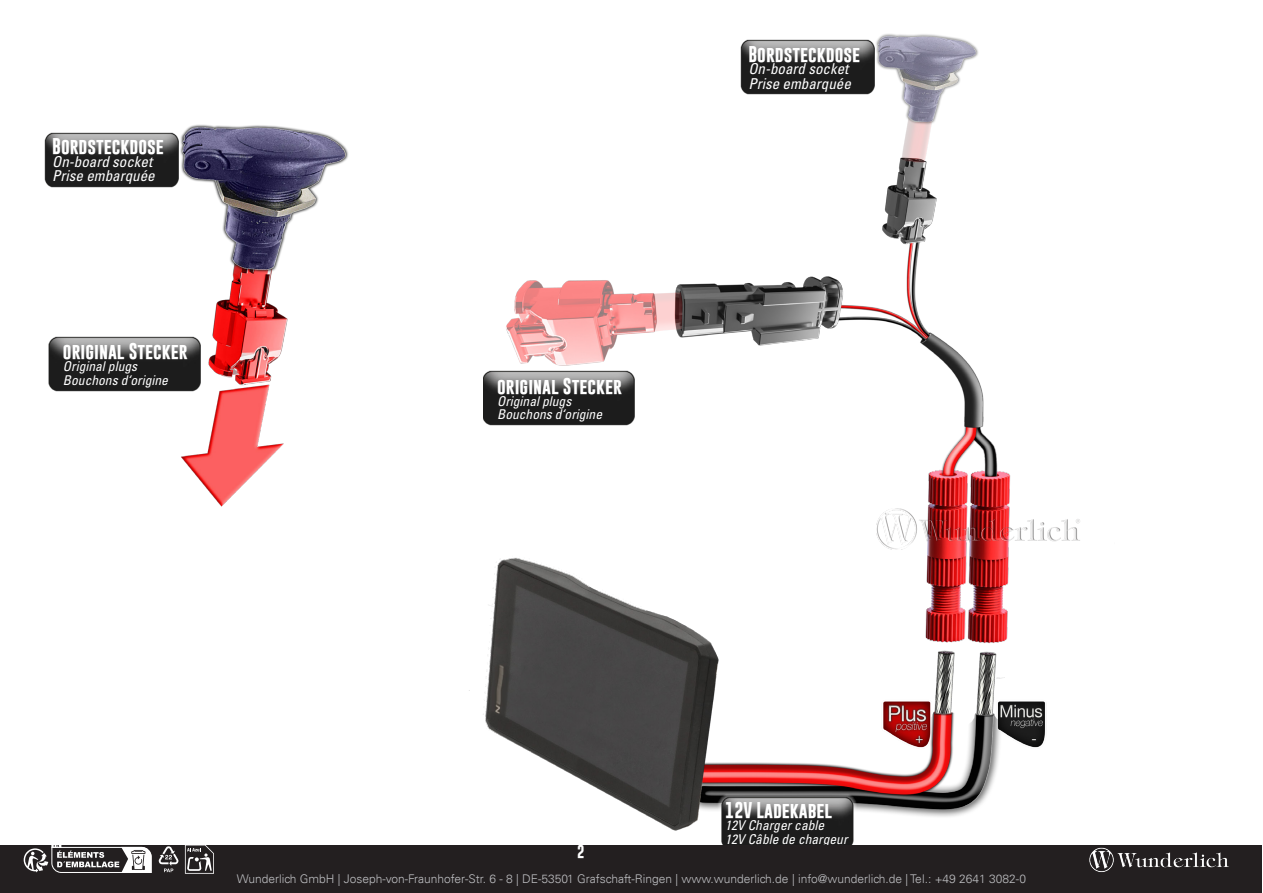
<style>
.page{position:relative;width:1263px;height:893px;background:#fff}
.page>*{position:absolute;margin:0;border:0;box-sizing:border-box;transform-origin:0 0}
.t1{font:700 16.5px "Gobold";color:#fff}
.t2{font:italic condensed 15px/14.2px "Univers LT Std";color:#fff}
.t3{font:italic condensed 13.5px/13.5px "Univers LT Std";color:#fff}
.t4{font:700 13.5px "Gobold";color:#fff}
.t5{font:300 12px "Univers LT";color:#bcbdc0}
</style>
<div class="page">
<img style="left:181px;top:34px;width:864px;height:797px">
<div style="left:45px;top:332px;width:159px;height:63px;background:linear-gradient(to bottom,#fff,#fff)"></div>
<img style="left:49px;top:315px;width:185px;height:85px">
<img style="left:714px;top:34px;width:185px;height:69px">
<img style="left:712px;top:774px;width:185px;height:71px">
<img style="left:44px;top:111px;width:159px;height:85px">
<div style="left:479px;top:367px;width:160px;height:62px;background:#fff"></div>
<img style="left:483px;top:349px;width:185px;height:85px">
<img style="left:877px;top:509px;width:203px;height:41px">
<div style="left:1px;top:845px;width:1261px;height:47px;background:#231f20"></div>
<img style="left:1086px;top:847px;width:176px;height:46px">
<svg style="left:158px;top:846px;width:20px;height:26px"></svg>
<svg style="left:24px;top:845px;width:128px;height:28px"></svg>
<svg style="left:185px;top:845px;width:29px;height:29px"></svg>
<h1 class="t1" style="left:52px;top:135px;width:113px">Bordsteckdose</h1>
<p class="t2" style="left:52px;top:154px;width:104px">On-board socket<br>Prise embarquée</p>
<h1 class="t1" style="left:63px;top:340px;width:126px">original Stecker</h1>
<p class="t3" style="left:63px;top:360px;width:106px">Original plugs<br>Bouchons d‘origine</p>
<h1 class="t1" style="left:497px;top:375px;width:126px">original Stecker</h1>
<p class="t3" style="left:497px;top:394px;width:106px">Original plugs<br>Bouchons d‘origine</p>
<h1 class="t1" style="left:748px;top:43px;width:113px">Bordsteckdose</h1>
<p class="t2" style="left:748px;top:62px;width:104px">On-board socket<br>Prise embarquée</p>
<h1 class="t1" style="left:725px;top:800px;width:109px">12V Ladekabel</h1>
<p class="t3" style="left:725px;top:819px;width:124px">12V Charger cable<br>12V Câble de chargeur</p>
<p class="t4" style="left:577px;top:843px;width:9px">2</p>
<p class="t5" style="left:237px;top:871px;width:790px">Wunderlich GmbH | Joseph-von-Fraunhofer-Str. 6 - 8 | DE-53501 Grafschaft-Ringen | www.wunderlich.de | info@wunderlich.de | Tel.: +49 2641 3082-0</p>
</div>
